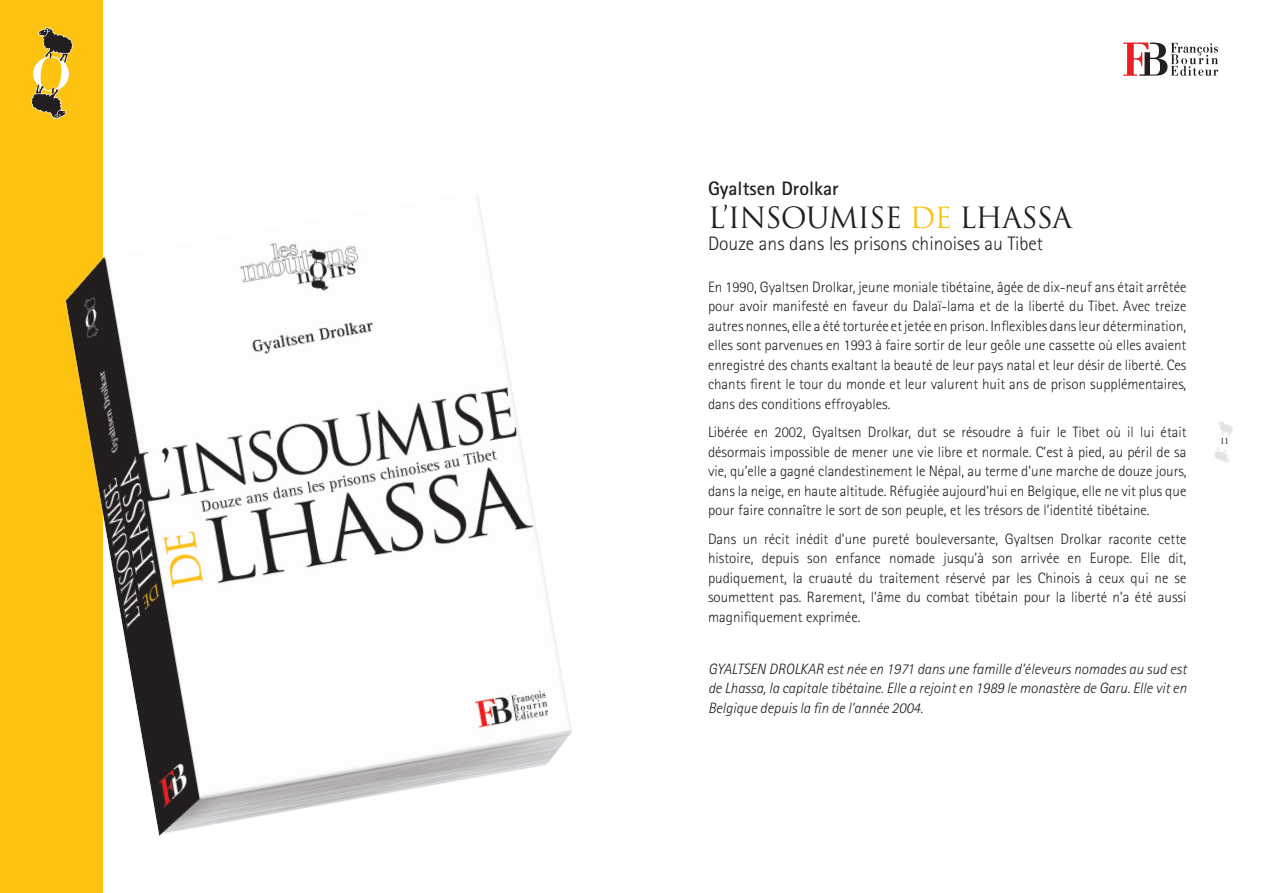
<style>
.page{position:relative;width:1263px;height:893px;background:#fff}
.page>*{position:absolute;margin:0;border:0;box-sizing:border-box;transform-origin:0 0}
.t1{font:28.5px "Trajan";letter-spacing:-.03em;color:#231f20}
.t2{font:300 19.5px "Rotis Sans Serif";color:#231f20}
.t3{font:700 19.5px "Rotis Sans Serif";color:#231f20}
.t4{font:300 15px/19.5px "Rotis Sans Serif";color:#231f20;text-align:justify}
.t5{font:italic 300 15px/19.5px "Rotis Sans Serif";color:#231f20;text-align:justify}
.t6{font:9px "Times";color:#231f20}
.s1{color:#fec210}
</style>
<div class="page">
<svg style="left:1218px;top:421px;width:15px;height:16px"></svg>
<svg style="left:1214px;top:447px;width:16px;height:16px"></svg>
<div style="left:0;top:0;width:103px;height:893px;background:#fec210"></div>
<svg style="left:31px;top:27px;width:42px;height:92px"></svg>
<img style="left:65px;top:194px;width:507px;height:642px">
<svg style="left:1123px;top:43px;width:95px;height:33px"></svg>
<p class="t3" style="left:708px;top:176px;width:132px">Gyaltsen Drolkar</p>
<p class="t1" style="left:708px;top:200px;width:366px">L’INSOUMISE <span class="s1">DE</span> LHASSA</p>
<p class="t2" style="left:708px;top:233px;width:337px">Douze ans dans les prisons chinoises au Tibet</p>
<p class="t4" style="left:708px;top:277px;width:480px">En 1990, Gyaltsen Drolkar, jeune moniale tibétaine, âgée de dix-neuf ans était arrêtée pour avoir manifesté en faveur du Dalaï-lama et de la liberté du Tibet. Avec treize autres nonnes, elle a été torturée et jetée en prison. Inflexibles dans leur détermination, elles sont parvenues en 1993 à faire sortir de leur geôle une cassette où elles avaient enregistré des chants exaltant la beauté de leur pays natal et leur désir de liberté. Ces chants firent le tour du monde et leur valurent huit ans de prison supplémentaires, dans des conditions effroyables.</p>
<p class="t4" style="left:708px;top:422px;width:480px">Libérée en 2002, Gyaltsen Drolkar, dut se résoudre à fuir le Tibet où il lui était désormais impossible de mener une vie libre et normale. C’est à pied, au péril de sa vie, qu’elle a gagné clandestinement le Népal, au terme d’une marche de douze jours, dans la neige, en haute altitude. Réfugiée aujourd’hui en Belgique, elle ne vit plus que pour faire connaître le sort de son peuple, et les trésors de l’identité tibétaine.</p>
<p class="t4" style="left:708px;top:529px;width:480px">Dans un récit inédit d’une pureté bouleversante, Gyaltsen Drolkar raconte cette histoire, depuis son enfance nomade jusqu’à son arrivée en Europe. Elle dit, pudiquement, la cruauté du traitement réservé par les Chinois à ceux qui ne se soumettent pas. Rarement, l’âme du combat tibétain pour la liberté n’a été aussi magnifiquement exprimée.</p>
<p class="t5" style="left:708px;top:659px;width:480px">GYALTSEN DROLKAR est née en 1971 dans une famille d’éleveurs nomades au sud est de Lhassa, la capitale tibétaine. Elle a rejoint en 1989 le monastère de Garu. Elle vit en Belgique depuis la fin de l’année 2004.</p>
<p class="t6" style="left:1220px;top:433px;width:10px">11</p>
</div>
